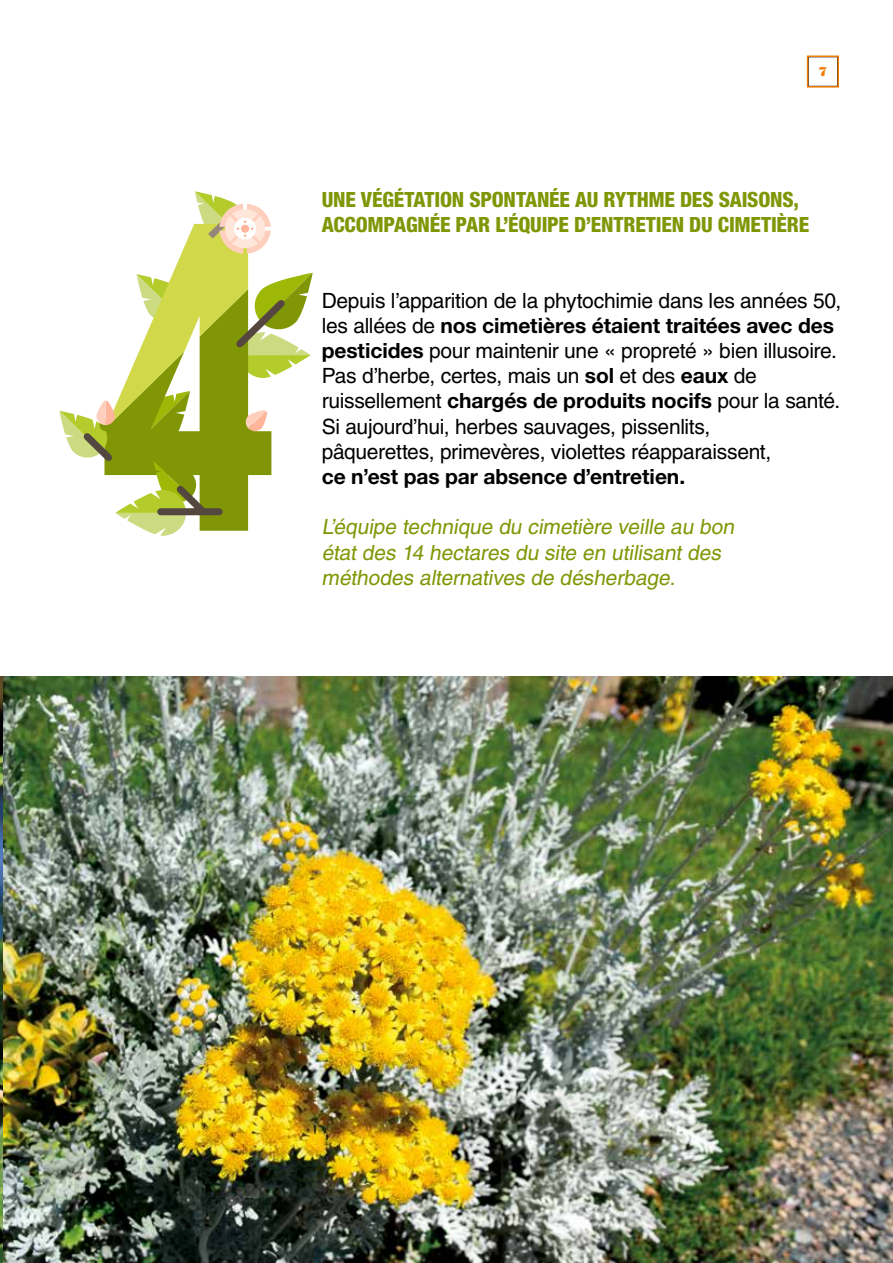
<style>
.page{position:relative;width:893px;height:1263px;background:#fff}
.page>*{position:absolute;margin:0;border:0;box-sizing:border-box;transform-origin:0 0}
.t1{font:21px/25.2px "Helvetica";letter-spacing:-.015em;color:#000}
.t2{font:italic 21px/25.2px "Helvetica";color:#809605}
.t3{font:800 condensed 21px/25.2px "Helvetica Neue LT Pro";letter-spacing:-.01em;color:#809605}
.t4{font:700 21px "Helvetica Neue LT Pro";letter-spacing:-.005em;color:#000}
.t5{font:13.5px "Bodoni MT Black";color:#ef7d04}
.s1{font-family:"Helvetica";font-weight:400}
.s2{font-family:"Helvetica Neue LT Pro";font-weight:700}
</style>
<div class="page">
<div style="left:807px;top:56px;width:32px;height:32px;border:2px solid #ef7d04"></div>
<img style="left:0;top:676px;width:893px;height:587px">
<svg style="left:59px;top:191px;width:254px;height:345px"></svg>
<p class="t5" style="left:818px;top:64px;width:10px">7</p>
<p class="t3" style="left:322px;top:186px;width:489px">UNE VÉGÉTATION SPONTANÉE AU RYTHME DES SAISONS,<br>ACCOMPAGNÉE PAR L’ÉQUIPE D’ENTRETIEN DU CIMETIÈRE</p>
<p class="t1" style="left:322px;top:288px;width:521px">Depuis l’apparition de la phytochimie dans les années 50,</p>
<p class="t4" style="left:322px;top:312px;width:514px"><span class="s1">les allées de</span> nos cimetières étaient traitées avec des</p>
<p class="t1" style="left:322px;top:338px;width:520px"><span class="s2">pesticides</span> pour maintenir une « propreté » bien illusoire.<br>Pas d’herbe, certes, mais un <span class="s2">sol</span> et des <span class="s2">eaux</span> de ruissellement <span class="s2">chargés de produits nocifs</span> pour la santé.<br>Si aujourd’hui, herbes sauvages, pissenlits,<br>pâquerettes, primevères, violettes réapparaissent,</p>
<p class="t4" style="left:322px;top:463px;width:365px">ce n’est pas par absence d’entretien.</p>
<p class="t2" style="left:322px;top:514px;width:418px">L’équipe technique du cimetière veille au bon état des 14 hectares du site en utilisant des méthodes alternatives de désherbage.</p>
</div>
